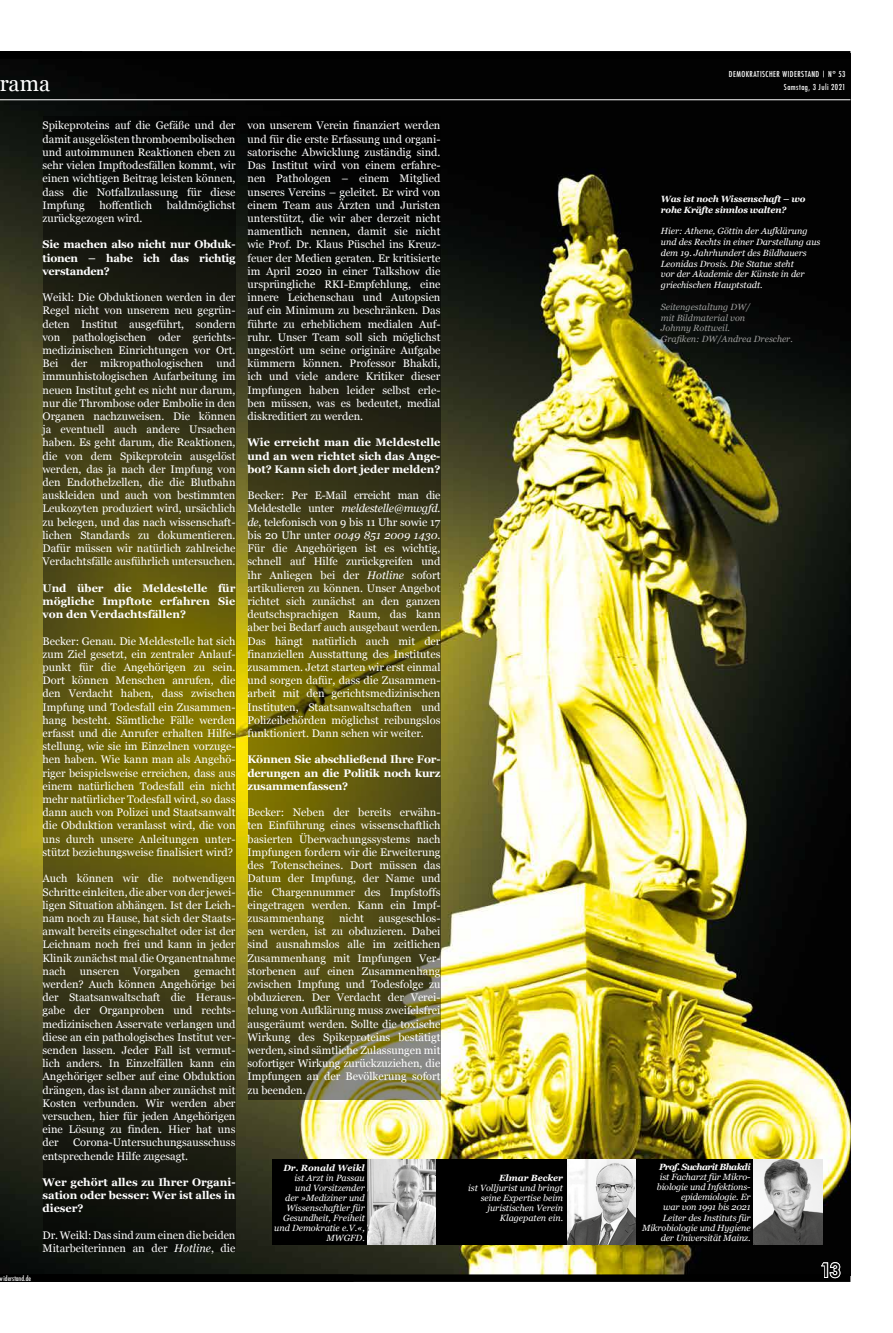
<style>
.page{position:relative;width:893px;height:1333px;background:#fff}
.page>*{position:absolute;margin:0;border:0;box-sizing:border-box;transform-origin:0 0}
.t1{font:22px "Georgia";color:#fff}
.t2{font:500 18px "Futura";color:#000}
.t3{font:11px/13.2px "Georgia";color:#fff;text-align:justify}
.t4{font:700 11px/13.2px "Georgia";color:#fff;text-align:justify}
.t5{font:italic 9px/10px "Georgia";color:#fff;text-align:right}
.t6{font:italic 9px/10.8px "Georgia";color:#9d9d9c}
.t7{font:italic 700 9px/10.8px "Georgia";letter-spacing:-.02em;color:#fff}
.t8{font:italic 700 9px "Georgia";color:#fff}
.t9{font:italic 700 9px "Georgia";letter-spacing:-.06em;color:#fff}
.t10{font:500 condensed 8px/13.2px "Futura";letter-spacing:.055em;color:#fff;text-align:right}
.t11{font:500 condensed 7px "Futura";color:#fff}
.s1{font-style:italic}
.s2{font-size:7px}
</style>
<div class="page">
<img style="left:0;top:59px;width:850px;height:1215px">
<div style="left:43px;top:1274px;width:807px;height:7px;background:#000"></div>
<svg style="left:247px;top:116px;width:193px;height:983px;background:#403c12"></svg>
<svg style="left:43px;top:116px;width:192px;height:1135px;background:#3c390f"></svg>
<div style="left:272px;top:1159px;width:550px;height:85px;background:#000"></div>
<div style="left:0;top:1274px;width:79px;height:7px;background:#000"></div>
<svg style="left:819px;top:1260px;width:23px;height:19px"></svg>
<img style="left:568px;top:1159px;width:68px;height:85px">
<img style="left:368px;top:1159px;width:68px;height:85px">
<img style="left:754px;top:1159px;width:68px;height:85px">
<hr style="left:0;top:99px;width:850px;height:1px;background:#fff">
<div style="left:43px;top:51px;width:807px;height:8px;background:#000"></div>
<div style="left:0;top:51px;width:82px;height:8px;background:#000"></div>
<h1 class="t1" style="left:0;top:67px;width:52px">rama</h1>
<p class="t3" style="left:43px;top:119px;width:194px">Spikeproteins auf die Gefäße und der damit ausgelösten thromboembolischen und autoimmunen Reaktionen eben zu sehr vielen Impftodesfällen kommt, wir einen wichtigen Beitrag leisten können, dass die Notfallzulassung für diese Impfung</p>
<p class="t3" style="left:99px;top:198px;width:54px">hoffentlich</p>
<p class="t3" style="left:167px;top:198px;width:70px">baldmöglichst</p>
<p class="t3" style="left:43px;top:211px;width:101px">zurückgezogen wird.</p>
<p class="t4" style="left:43px;top:237px;width:194px">Sie machen also nicht nur Obduk&shy;tionen – habe ich das richtig verstanden?</p>
<p class="t3" style="left:43px;top:290px;width:194px">Weikl: Die Obduktionen werden in der Regel nicht von unserem neu gegrün&shy;deten Institut ausgeführt, sondern von pathologischen oder gerichts&shy;medizinischen Einrichtungen vor Ort.<br>Bei der mikropathologischen und immunhistologischen Aufarbeitung im neuen Institut geht es nicht nur darum, nur die Thrombose oder Embolie in den Organen nachzuweisen. Die können ja eventuell auch andere Ursachen haben. Es geht darum, die Reaktionen, die von dem Spikeprotein ausgelöst werden, das ja nach der Impfung von den Endothelzellen, die die Blutbahn auskleiden und auch von bestimmten Leukozyten produziert wird, ursächlich zu belegen, und das nach wissenschaft&shy;lichen Standards zu dokumentieren.<br>Dafür müssen wir natürlich zahlreiche Verdachtsfälle ausführlich untersuchen.</p>
<p class="t4" style="left:43px;top:580px;width:194px">Und über die Meldestelle für mögliche Impftote erfahren Sie von den Verdachtsfällen?</p>
<p class="t3" style="left:43px;top:633px;width:194px">Becker: Genau. Die Meldestelle hat sich zum Ziel gesetzt, ein zentraler Anlauf&shy;punkt für die Angehörigen zu sein.<br>Dort können Menschen anrufen, die den Verdacht haben, dass zwischen Impfung und Todesfall ein Zusammen&shy;hang besteht. Sämtliche Fälle werden erfasst und die Anrufer erhalten Hilfe&shy;stellung, wie sie im Einzelnen vorzuge&shy;hen haben. Wie kann man als Angehö&shy;riger beispielsweise erreichen, dass aus einem natürlichen Todesfall ein nicht mehr natürlicher Todesfall wird, so dass dann auch von Polizei und Staatsanwalt die Obduktion veranlasst wird, die von uns durch unsere Anleitungen unter&shy;stützt beziehungsweise finalisiert wird?</p>
<p class="t3" style="left:43px;top:871px;width:194px">Auch können wir die notwendigen Schritte einleiten, die aber von der jewei&shy;ligen Situation abhängen. Ist der Leich&shy;nam noch zu Hause, hat sich der Staats&shy;anwalt bereits eingeschaltet oder ist der Leichnam noch frei und kann in jeder Klinik zunächst mal die Organentnahme nach</p>
<p class="t3" style="left:43px;top:963px;width:194px;text-indent:152px">gemacht werden? Auch können Angehörige bei der Staatsanwaltschaft die Heraus&shy;gabe der Organproben und rechts&shy;medizinischen Asservate verlangen und diese an ein pathologisches Institut ver&shy;senden lassen. Jeder Fall ist vermut&shy;lich anders. In Einzelfällen kann ein Angehöriger selber auf eine Obduktion drängen, das ist dann aber zunächst mit Kosten verbunden. Wir werden aber versuchen, hier für jeden Angehörigen eine Lösung zu finden. Hier hat uns der</p>
<p class="t3" style="left:80px;top:963px;width:41px">unseren</p>
<p class="t3" style="left:133px;top:963px;width:48px">Vorgaben</p>
<p class="t3" style="left:43px;top:1135px;width:194px;text-indent:31px">Corona-Untersuchungsausschuss entsprechende Hilfe zugesagt.</p>
<p class="t4" style="left:43px;top:1174px;width:194px">Wer gehört alles zu Ihrer Organi&shy;sation oder besser: Wer ist alles in dieser?</p>
<p class="t3" style="left:43px;top:1227px;width:194px">Dr. Weikl: Das sind zum einen die beiden<br>Mitarbeiterinnen an der <span class="s1">Hotline</span>, die</p>
<p class="t11" style="left:0;top:1273px;width:33px">widerstand.de</p>
<p class="t3" style="left:247px;top:119px;width:194px">von unserem Verein finanziert werden und für die erste Erfassung und organi&shy;satorische Abwicklung zuständig sind.<br>Das Institut wird von einem erfahre&shy;nen Pathologen – einem Mitglied unseres Vereins – geleitet. Er wird von einem Team aus Ärzten und Juristen unterstützt, die wir aber derzeit nicht namentlich nennen, damit sie nicht wie Prof. Dr. Klaus Püschel ins Kreuz&shy;feuer der Medien geraten. Er kritisierte im April 2020 in einer Talkshow die ursprüngliche RKI-Empfehlung, eine innere Leichenschau und Autopsien auf ein Minimum zu beschränken. Das führte zu erheblichem medialen Auf&shy;ruhr. Unser Team soll sich möglichst ungestört um seine originäre Aufgabe kümmern können. Professor Bhakdi, ich und viele andere Kritiker dieser Impfungen haben leider selbst erle&shy;ben müssen, was es bedeutet, medial diskreditiert zu werden.</p>
<p class="t4" style="left:247px;top:435px;width:194px">Wie erreicht man die Meldestelle und an wen richtet sich das Ange&shy;bot? Kann sich dort jeder melden?</p>
<p class="t3" style="left:247px;top:488px;width:194px">Becker: Per E-Mail erreicht man die Meldestelle unter <span class="s1">meldestelle@mwgfd. de</span>, telefonisch von 9 bis 11 Uhr sowie 17 bis 20 Uhr unter <span class="s1">0049 851 2009 1430</span>.<br>Für die Angehörigen ist es wichtig, schnell auf Hilfe zurückgreifen und ihr Anliegen bei der <span class="s1">Hotline</span> sofort artikulieren zu können. Unser Angebot richtet sich zunächst an den ganzen deutschsprachigen Raum, das kann aber bei Bedarf auch ausgebaut werden.<br>Das hängt natürlich auch mit der finanziellen Ausstattung des Institutes zusammen. Jetzt starten wir erst einmal und sorgen dafür, dass die Zusammen&shy;arbeit mit den gerichtsmedizinischen Instituten, Staatsanwaltschaften und Polizeibehörden möglichst reibungslos funktioniert. Dann sehen wir weiter.</p>
<p class="t4" style="left:247px;top:752px;width:194px">Können Sie abschließend Ihre For&shy;derungen an die Politik noch kurz zusammenfassen?</p>
<p class="t3" style="left:247px;top:805px;width:194px">Becker: Neben der bereits erwähn&shy;ten Einführung eines wissenschaftlich basierten Überwachungssystems nach Impfungen fordern wir die Erweiterung des Totenscheines. Dort müssen das Datum der Impfung, der Name und die Chargennummer des Impfstoffs eingetragen werden. Kann ein Impf&shy;zusammenhang</p>
<p class="t3" style="left:247px;top:911px;width:194px;text-indent:131px">ausgeschlos&shy;sen werden, ist zu obduzieren. Dabei sind ausnahmslos alle im zeitlichen Zusammenhang mit Impfungen Ver&shy;storbenen auf einen Zusammenhang zwischen Impfung und Todesfolge zu obduzieren. Der Verdacht der Verei&shy;telung von Aufklärung muss zweifelsfrei ausgeräumt werden. Sollte die toxische Wirkung des Spikeproteins bestätigt werden, sind sämtliche Zulassungen mit sofortiger Wirkung zurückzuziehen, die Impfungen an der Bevölkerung sofort zu beenden.</p>
<p class="t3" style="left:339px;top:911px;width:26px">nicht</p>
<p class="t8" style="left:283px;top:1161px;width:83px">Dr. Ronald Weikl</p>
<p class="t5" style="left:274px;top:1172px;width:92px">ist Arzt in Passau<br>und Vorsitzender<br>der »Mediziner und<br>Wissenschaftler für<br>Gesundheit, Freiheit und Demokratie e.V.«,<br>MWGFD.</p>
<p class="t8" style="left:499px;top:1170px;width:65px">Elmar Becker</p>
<p class="t5" style="left:468px;top:1181px;width:96px">ist Volljurist und bringt seine Expertise beim juristischen Verein<br>Klagepaten ein.</p>
<p class="t10" style="left:729px;top:67px;width:118px">DEMOKRATISCHER WIDERSTAND <span class="s2">|</span> N° 53<br>Samstag, 3 Juli 2021</p>
<p class="t7" style="left:661px;top:193px;width:146px">Was ist noch Wissenschaft – wo rohe Kräfte sinnlos walten?</p>
<p class="t5" style="left:661px;top:225px;width:161px;line-height:10.8px;text-align:left">Hier: Athene, Göttin der Aufklärung und des Rechts in einer Darstellung aus dem 19. Jahrhundert des Bildhauers Leonidas Drosis. Die Statue steht<br>vor der Akademie der Künste in der griechischen Hauptstadt.</p>
<p class="t6" style="left:661px;top:301px;width:134px">Seitengestaltung DW/<br>mit Bildmaterial von<br>Johnny Rottweil.<br>Grafiken: DW/Andrea Drescher.</p>
<p class="t9" style="left:659px;top:1160px;width:93px">Prof. Sucharit Bhakdi</p>
<p class="t5" style="left:642px;top:1171px;width:110px">ist Facharzt für Mikro&shy;biologie und Infektions&shy;epidemiologie. Er<br>war von 1991 bis 2021<br>Leiter des Instituts für<br>Mikrobiologie und Hygiene der Universität Mainz.</p>
<h2 class="t2" style="left:820px;top:1257px;width:22px">13</h2>
</div>
